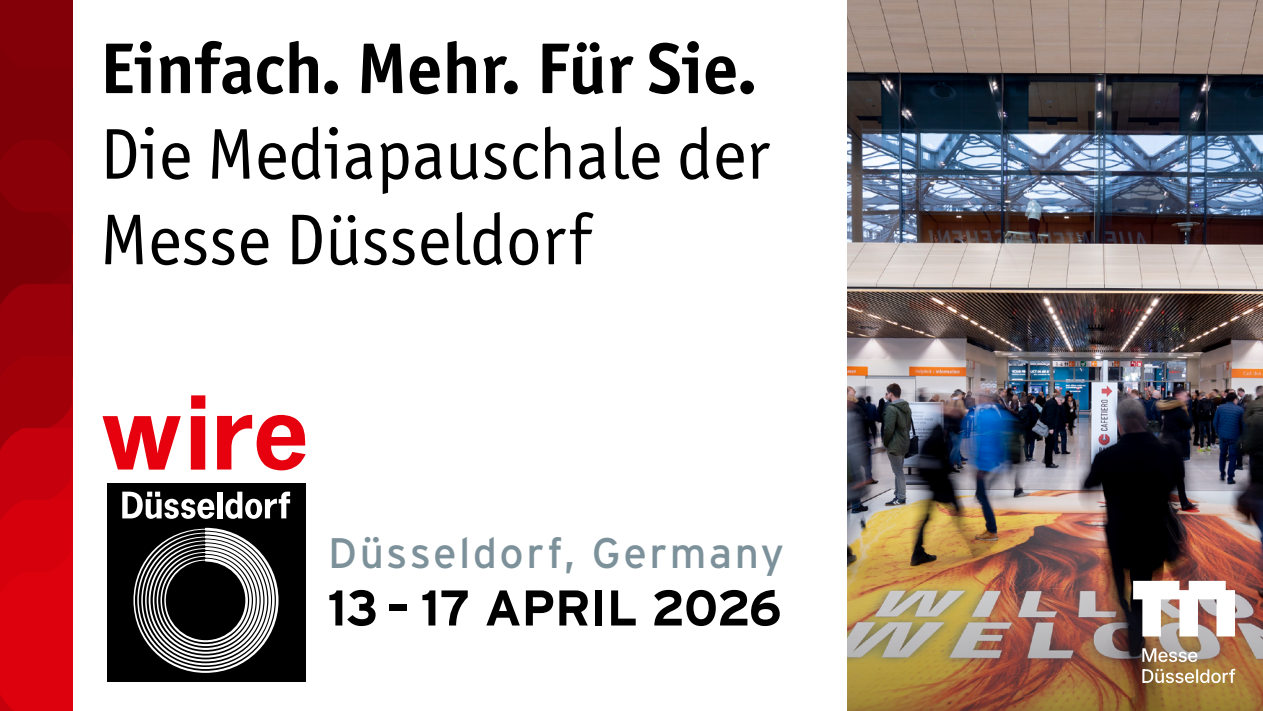
<style>
.page{position:relative;width:1263px;height:711px;background:#fff}
.page>*{position:absolute;margin:0;border:0;box-sizing:border-box;transform-origin:0 0}
.t1{font:72px/85.5px "Officina Sans ITC Pro";color:#000}
.t2{font:700 72px "Officina Sans ITC Pro";color:#000}
.t3{font:700 50.1px "Interstate";letter-spacing:-.01em;color:#000}
.t4{font:42.6px "Interstate";letter-spacing:.055em;color:#7c919a}
</style>
<div class="page">
<img style="left:848px;top:0;width:415px;height:472px">
<img style="left:848px;top:472px;width:415px;height:238px">
<svg style="left:1142px;top:668px;width:93px;height:14px"></svg>
<svg style="left:1142px;top:647px;width:55px;height:14px"></svg>
<svg style="left:1133px;top:580px;width:102px;height:56px"></svg>
<svg style="left:0;top:0;width:72px;height:710px;background:#a70009"></svg>
<div style="left:107px;top:482px;width:198px;height:199px;background:#000"></div>
<svg style="left:122px;top:491px;width:92px;height:27px"></svg>
<div style="left:217px;top:491px;width:6px;height:27px;background:#fff"></div>
<svg style="left:225px;top:491px;width:65px;height:27px"></svg>
<svg style="left:102px;top:416px;width:79px;height:53px"></svg>
<svg style="left:191px;top:395px;width:14px;height:74px"></svg>
<svg style="left:217px;top:414px;width:89px;height:56px"></svg>
<svg style="left:133px;top:527px;width:145px;height:145px"></svg>
<p class="t2" style="left:100px;top:24px;width:659px">Einfach. Mehr. Für Sie.</p>
<p class="t1" style="left:100px;top:111px;width:672px">Die Mediapauschale der<br>Messe Düsseldorf</p>
<p class="t4" style="left:328px;top:526px;width:458px">Düsseldorf, Germany</p>
<p class="t3" style="left:327px;top:579px;width:456px">13 – 17 APRIL 2026</p>
</div>
